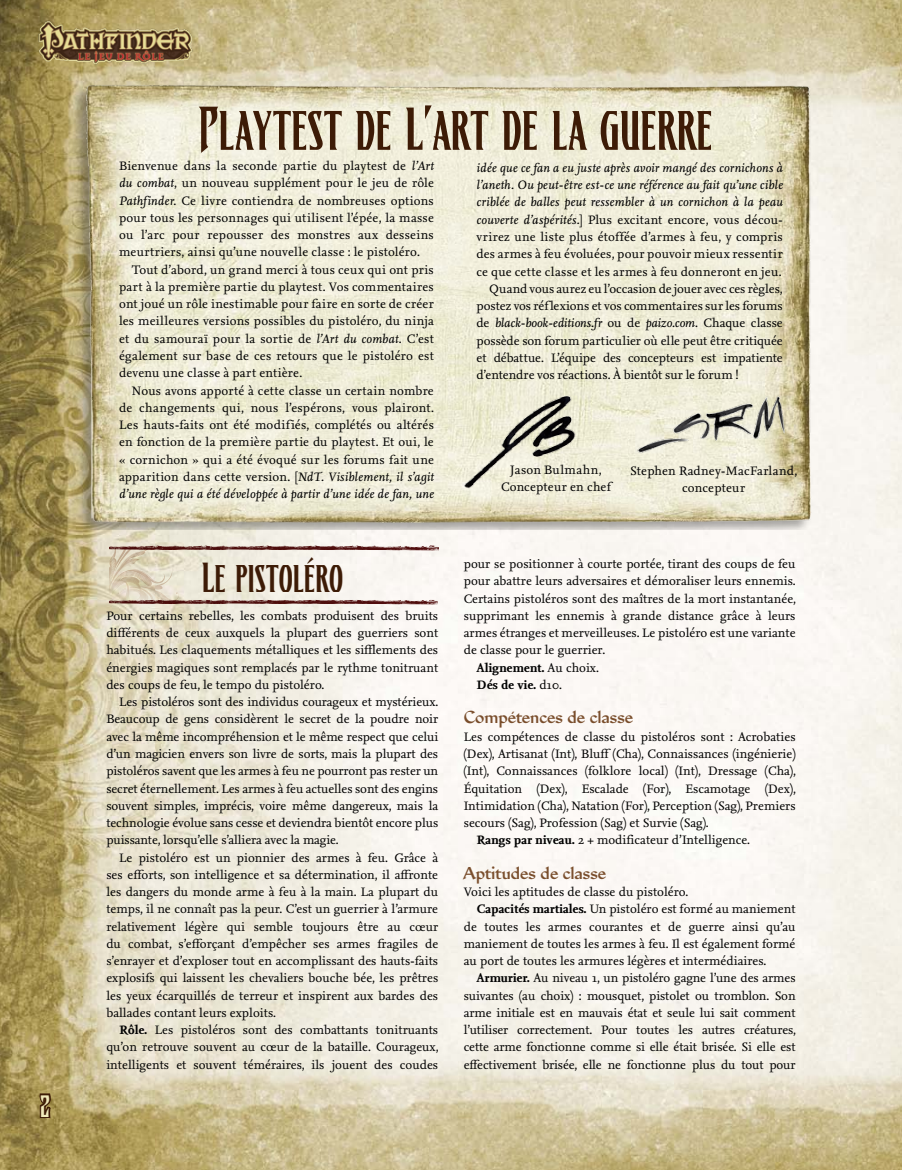
<style>
.page{position:relative;width:902px;height:1170px;background:#fff}
.page>*{position:absolute;margin:0;border:0;box-sizing:border-box;transform-origin:0 0}
.t1{font:54px "Pathfinder";letter-spacing:-.035em;color:#3d1b06}
.t2{font:37.5px "Pathfinder";color:#3d1b06}
.t3{font:30px "CC Treacherous Curves";color:#f0e9bb}
.t4{font:500 18px "Jubilee";color:#7a4e2c}
.t5{font:12.75px/17.2px "Nexus Serif";color:#000;text-align:justify}
.t6{font:italic 12.75px "Nexus Serif";letter-spacing:.015em;color:#000}
.t7{font:12.75px/17.2px "Nexus Serif";letter-spacing:.02em;color:#000;text-align:center}
.t8{font:italic 12.75px "Nexus Serif";letter-spacing:-.005em;color:#000}
.t9{font:700 12.75px "Nexus Serif";color:#000}
.s1{font-family:"Pathfinder 01"}
.s2{font-style:italic}
.s3{font-weight:700}
.s4{font-style:normal}
.s5{font-weight:400}
</style>
<div class="page">
<img style="left:0;top:0;width:901px;height:1169px">
<div style="left:58px;top:77px;width:754px;height:453px;background:#000;opacity:.34"></div>
<img style="left:74px;top:79px;width:753px;height:450px">
<img style="left:636px;top:394px;width:151px;height:60px">
<img style="left:459px;top:389px;width:121px;height:104px">
<svg style="left:38px;top:1091px;width:15px;height:30px"></svg>
<img style="left:34px;top:16px;width:162px;height:53px">
<img style="left:109px;top:545px;width:329px;height:5px">
<img style="left:109px;top:600px;width:328px;height:5px">
<svg style="left:109px;top:549px;width:106px;height:54px;background:#dacfbb"></svg>
<h3 class="t3" style="left:41px;top:1088px;width:10px">2</h3>
<h1 class="t1" style="left:198px;top:97px;width:515px"><span class="s1">P</span>laytest de L’art de la guerre</h1>
<p class="t5" style="left:119px;top:157px;width:316px">Bienvenue dans la seconde partie du playtest de <span class="s2">l’Art du combat</span>, un nouveau supplément pour le jeu de rôle <span class="s2">Pathfinder</span>. Ce livre contiendra de nombreuses options pour tous les personnages qui utilisent l’épée, la masse ou l’arc pour repousser des monstres aux desseins meurtriers, ainsi qu’une nouvelle classe : le pistoléro.</p>
<p class="t5" style="left:119px;top:261px;width:316px;text-indent:13px">Tout d’abord, un grand merci à tous ceux qui ont pris part à la première partie du playtest. Vos commentaires ont joué un rôle inestimable pour faire en sorte de créer les meilleures versions possibles du pistoléro, du ninja et du samouraï pour la sortie de <span class="s2">l’Art du combat</span>. C’est également sur base de ces retours que le pistoléro est devenu une classe à part entière.</p>
<p class="t5" style="left:119px;top:381px;width:316px;text-indent:13px">Nous avons apporté à cette classe un certain nombre de changements qui, nous l’espérons, vous plairont.<br>Les hauts-faits ont été modifiés, complétés ou altérés en fonction de la première partie du playtest. Et oui, le « cornichon » qui a été évoqué sur les forums fait une apparition dans cette version. [<span class="s2">NdT. Visiblement, il s’agit d’une règle qui a été développée à partir d’une idée de fan, une</span></p>
<h2 class="t2" style="left:202px;top:555px;width:142px">Le pistoléro</h2>
<p class="t5" style="left:106px;top:607px;width:333px">Pour certains rebelles, les combats produisent des bruits différents de ceux auxquels la plupart des guerriers sont habitués. Les claquements métalliques et les sifflements des énergies magiques sont remplacés par le rythme tonitruant des coups de feu, le tempo du pistoléro.</p>
<p class="t5" style="left:106px;top:693px;width:333px;text-indent:13px">Les pistoléros sont des individus courageux et mystérieux.<br>Beaucoup de gens considèrent le secret de la poudre noir avec la même incompréhension et le même respect que celui d’un magicien envers son livre de sorts, mais la plupart des pistoléros savent que les armes à feu ne pourront pas rester un secret éternellement. Les armes à feu actuelles sont des engins souvent simples, imprécis, voire même dangereux, mais la technologie évolue sans cesse et deviendra bientôt encore plus puissante, lorsqu’elle s’alliera avec la magie.</p>
<p class="t5" style="left:106px;top:848px;width:333px;text-indent:13px">Le pistoléro est un pionnier des armes à feu. Grâce à ses efforts, son intelligence et sa détermination, il affronte les dangers du monde arme à feu à la main. La plupart du temps, il ne connaît pas la peur. C’est un guerrier à l’armure relativement légère qui semble toujours être au cœur du combat, s’efforçant d’empêcher ses armes fragiles de s’enrayer et d’exploser tout en accomplissant des hauts-faits explosifs qui laissent les chevaliers bouche bée, les prêtres les yeux écarquillés de terreur et inspirent aux bardes des ballades contant leurs exploits.</p>
<p class="t5" style="left:106px;top:1021px;width:334px;text-indent:13px"><span class="s3">Rôle.</span> Les pistoléros sont des combattants tonitruants qu’on retrouve souvent au cœur de la bataille. Courageux, intelligents et souvent téméraires, ils jouent des coudes</p>
<p class="t6" style="left:476px;top:160px;width:308px">idée que ce fan a eu juste après avoir mangé des cornichons à</p>
<p class="t6" style="left:476px;top:177px;width:308px">l’aneth. Ou peut-être est-ce une référence au fait qu’une cible</p>
<p class="t6" style="left:476px;top:194px;width:308px">criblée de balles peut ressembler à un cornichon à la peau</p>
<p class="t5" style="left:476px;top:211px;width:308px"><span class="s2">couverte d’aspérités.</span>] Plus excitant encore, vous décou-</p>
<p class="t7" style="left:476px;top:228px;width:308px">vrirez une liste plus étoffée d’armes à feu, y compris</p>
<p class="t5" style="left:476px;top:245px;width:308px">des armes à feu évoluées, pour pouvoir mieux ressentir</p>
<p class="t5" style="left:476px;top:262px;width:307px">ce que cette classe et les armes à feu donneront en jeu.</p>
<p class="t5" style="left:489px;top:280px;width:295px">Quand vous aurez eu l’occasion de jouer avec ces règles,</p>
<p class="t5" style="left:476px;top:297px;width:308px">postez vos réflexions et vos commentaires sur les forums</p>
<p class="t8" style="left:476px;top:315px;width:308px"><span class="s4">de</span> black-book-editions.fr <span class="s4">ou de</span> paizo.com<span class="s4">. Chaque classe</span></p>
<p class="t5" style="left:476px;top:331px;width:308px">possède son forum particulier où elle peut être critiquée</p>
<p class="t5" style="left:476px;top:349px;width:308px">et débattue. L’équipe des concepteurs est impatiente</p>
<p class="t5" style="left:476px;top:366px;width:263px">d’entendre vos réactions. À bientôt sur le forum !</p>
<p class="t7" style="left:501px;top:461px;width:111px">Jason Bulmahn,<br>Concepteur en chef</p>
<p class="t5" style="left:630px;top:461px;width:168px;text-align:center">Stephen Radney-MacFarland, concepteur</p>
<p class="t5" style="left:463px;top:555px;width:333px">pour se positionner à courte portée, tirant des coups de feu</p>
<p class="t5" style="left:463px;top:572px;width:333px">pour abattre leurs adversaires et démoraliser leurs ennemis.</p>
<p class="t5" style="left:463px;top:589px;width:334px">Certains pistoléros sont des maîtres de la mort instantanée,</p>
<p class="t5" style="left:463px;top:607px;width:333px">supprimant les ennemis à grande distance grâce à leurs</p>
<p class="t5" style="left:463px;top:624px;width:333px">armes étranges et merveilleuses. Le pistoléro est une variante</p>
<p class="t5" style="left:463px;top:641px;width:143px">de classe pour le guerrier.</p>
<p class="t9" style="left:476px;top:659px;width:124px">Alignement. <span class="s5">Au choix.</span></p>
<p class="t9" style="left:476px;top:676px;width:87px">Dés de vie. <span class="s5">d10.</span></p>
<h3 class="t4" style="left:463px;top:707px;width:171px">Compétences de classe</h3>
<p class="t5" style="left:463px;top:727px;width:333px">Les compétences de classe du pistoléros sont : Acrobaties</p>
<p class="t5" style="left:463px;top:745px;width:333px">(Dex), Artisanat (Int), Bluff (Cha), Connaissances (ingénierie)</p>
<p class="t5" style="left:463px;top:762px;width:334px">(Int), Connaissances (folklore local) (Int), Dressage (Cha),</p>
<p class="t5" style="left:463px;top:779px;width:334px">Équitation (Dex), Escalade (For), Escamotage (Dex),</p>
<p class="t5" style="left:463px;top:796px;width:333px">Intimidation (Cha), Natation (For), Perception (Sag), Premiers</p>
<p class="t5" style="left:463px;top:814px;width:246px">secours (Sag), Profession (Sag) et Survie (Sag).</p>
<p class="t5" style="left:476px;top:831px;width:275px"><span class="s3">Rangs par niveau.</span> 2 + modificateur d’Intelligence.</p>
<h3 class="t4" style="left:463px;top:862px;width:144px">Aptitudes de classe</h3>
<p class="t5" style="left:463px;top:883px;width:226px">Voici les aptitudes de classe du pistoléro.</p>
<p class="t5" style="left:476px;top:900px;width:321px"><span class="s3">Capacités martiales.</span> Un pistoléro est formé au maniement</p>
<p class="t5" style="left:463px;top:917px;width:333px">de toutes les armes courantes et de guerre ainsi qu’au</p>
<p class="t5" style="left:463px;top:934px;width:333px">maniement de toutes les armes à feu. Il est également formé</p>
<p class="t5" style="left:463px;top:952px;width:304px">au port de toutes les armures légères et intermédiaires.</p>
<p class="t5" style="left:476px;top:969px;width:320px"><span class="s3">Armurier.</span> Au niveau 1, un pistoléro gagne l’une des armes</p>
<p class="t5" style="left:463px;top:986px;width:333px">suivantes (au choix) : mousquet, pistolet ou tromblon. Son</p>
<p class="t5" style="left:463px;top:1003px;width:333px">arme initiale est en mauvais état et seule lui sait comment</p>
<p class="t5" style="left:463px;top:1021px;width:334px">l’utiliser correctement. Pour toutes les autres créatures,</p>
<p class="t5" style="left:463px;top:1038px;width:333px">cette arme fonctionne comme si elle était brisée. Si elle est</p>
<p class="t5" style="left:463px;top:1055px;width:333px">effectivement brisée, elle ne fonctionne plus du tout pour</p>
</div>
